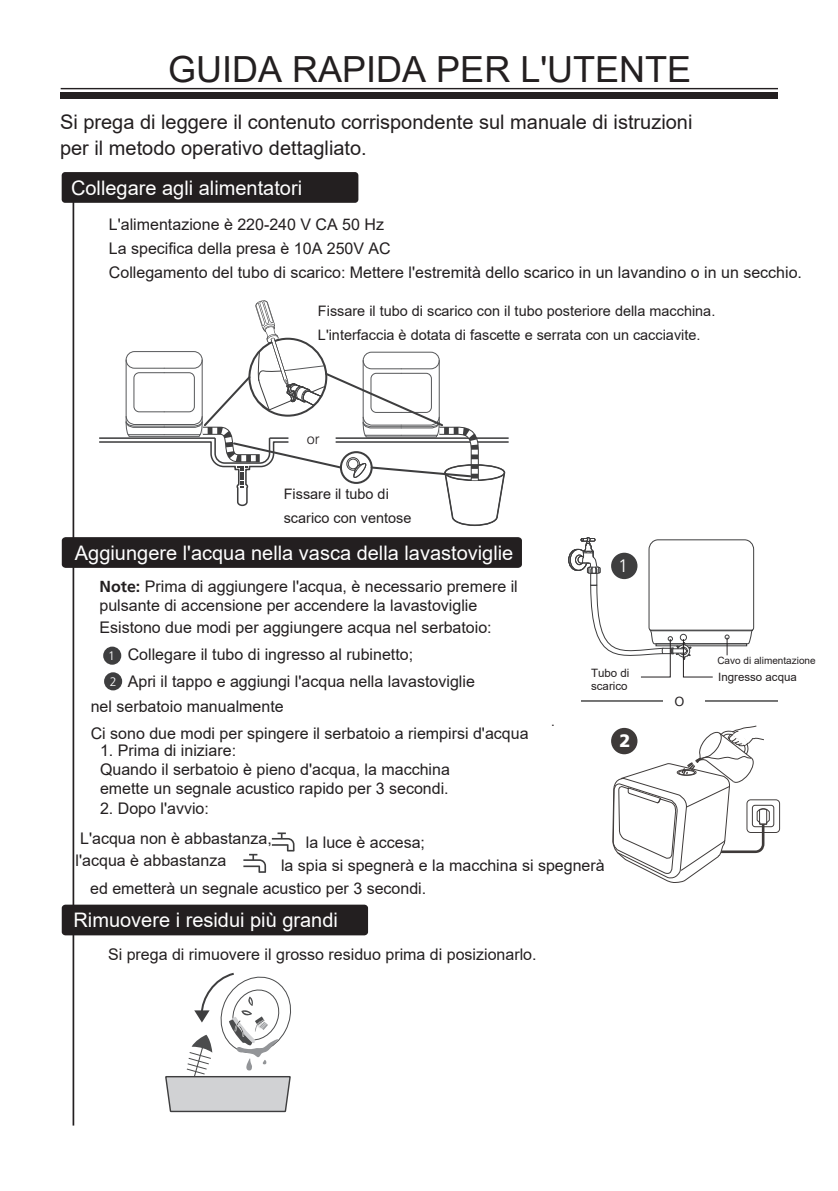
<style>
.page{position:relative;width:838px;height:1191px;background:#fff}
.page>*{position:absolute;margin:0;border:0;box-sizing:border-box;transform-origin:0 0}
.t1{font:36px "Arial";color:#231f20}
.t2{font:20px "Arial";color:#fff}
.t3{font:20px/26px "Arial";color:#231f20}
.t4{font:300 18px "Frutiger CE";color:#231f20}
.t5{font:300 18px "Frutiger CE";color:#fff}
.t6{font:900 18px "Frutiger LT";color:#fff}
.t7{font:16px/19.2px "Arial";color:#231f20}
.t8{font:300 16px "Frutiger CE";color:#231f20}
.t9{font:14.4px/24px "Arial";color:#231f20}
.t10{font:300 14.4px "Frutiger CE";color:#231f20}
.t11{font:300 12.4px/25.8px "Frutiger CE";color:#fff}
.t12{font:11.6px/13.8px "Arial";color:#231f20}
.t13{font:10px "Arial";color:#231f20}
.s1{font-family:"Frutiger CE";font-weight:300}
</style>
<div class="page">
<hr style="left:73px;top:184px;width:1px;height:941px;background:#231f20">
<div style="left:61px;top:92px;width:717px;height:7px;background:#231f20"></div>
<hr style="left:61px;top:88px;width:717px;height:1px;background:#231f20">
<div style="left:62px;top:172px;width:296px;height:31px;background:#231f20;border-radius:3px"></div>
<svg style="left:165px;top:972px;width:126px;height:140px"></svg>
<hr style="left:336px;top:437px;width:173px;height:2px;background:#3e3e3f">
<hr style="left:336px;top:441px;width:173px;height:1px;background:#3e3e3f">
<svg style="left:99px;top:300px;width:407px;height:226px"></svg>
<div style="left:62px;top:537px;width:460px;height:30px;background:#231f20;border-radius:4px"></div>
<svg style="left:272px;top:832px;width:23px;height:19px"></svg>
<svg style="left:243px;top:853px;width:23px;height:19px"></svg>
<div style="left:62px;top:904px;width:306px;height:31px;background:#231f20;border-radius:4px"></div>
<hr style="left:581px;top:700px;width:197px;height:1px;background:#3e3e3f">
<div style="left:663px;top:696px;width:41px;height:10px;background:#fff"></div>
<div style="left:103px;top:646px;width:18px;height:18px;background:#3e3e3f;border-radius:50%"></div>
<div style="left:104px;top:672px;width:18px;height:18px;background:#3e3e3f;border-radius:50%"></div>
<svg style="left:568px;top:537px;width:187px;height:140px"></svg>
<svg style="left:612px;top:725px;width:168px;height:157px"></svg>
<div style="left:611px;top:727px;width:26px;height:27px;background:#3e3a39;border-radius:50%"></div>
<h1 class="t1" style="left:168px;top:44px;width:524px">GUIDA RAPIDA PER L'UTENTE</h1>
<p class="t3" style="left:60px;top:108px;width:634px">Si prega di leggere il contenuto corrispondente sul manuale di istruzioni per il metodo operativo dettagliato.</p>
<p class="t2" style="left:71px;top:174px;width:233px">Collegare agli alimentatori</p>
<p class="t7" style="left:109px;top:212px;width:695px;line-height:24px">L'alimentazione è 220-240 V CA 50 Hz<br>La specifica della presa è 10A 250V AC<br>Collegamento del tubo di scarico: Mettere l'estremità dello scarico in un lavandino o in un secchio.</p>
<p class="t9" style="left:318px;top:298px;width:399px">Fissare il tubo di scarico con il tubo posteriore della macchina.<br>L'interfaccia è dotata di fascette e serrata con un cacciavite.</p>
<p class="t10" style="left:307px;top:433px;width:14px">or</p>
<p class="t9" style="left:284px;top:481px;width:129px">Fissare il tubo di scarico con ventose</p>
<p class="t2" style="left:75px;top:539px;width:440px">Aggiungere l'acqua nella vasca della lavastoviglie</p>
<p class="t7" style="left:99px;top:576px;width:420px"><span class="s1">Note:</span> Prima di aggiungere l'acqua, è necessario premere il pulsante di accensione per accendere la lavastoviglie</p>
<p class="t7" style="left:99px;top:617px;width:394px">Esistono due modi per aggiungere acqua nel serbatoio:</p>
<p class="t11" style="left:108px;top:643px;width:10px">1<br>2</p>
<p class="t7" style="left:128px;top:639px;width:349px;line-height:27.8px">Collegare il tubo di ingresso al rubinetto;<br>Apri il tappo e aggiungi l'acqua nella lavastoviglie</p>
<p class="t7" style="left:91px;top:692px;width:439px;line-height:26.8px">nel serbatoio manualmente<br>Ci sono due modi per spingere il serbatoio a riempirsi d'acqua</p>
<p class="t7" style="left:100px;top:740px;width:351px">1. Prima di iniziare:<br>Quando il serbatoio è pieno d'acqua, la macchina emette un segnale acustico rapido per 3 secondi.</p>
<p class="t7" style="left:80px;top:792px;width:193px;line-height:30.6px;text-indent:20px">2. Dopo l'avvio:<br>L'acqua non è abbastanza,</p>
<p class="t7" style="left:306px;top:832px;width:121px">la luce è accesa;</p>
<p class="t8" style="left:551px;top:714px;width:6px">.</p>
<p class="t5" style="left:618px;top:558px;width:12px">1</p>
<p class="t12" style="left:591px;top:665px;width:40px">Tubo di scarico</p>
<p class="t6" style="left:619px;top:733px;width:13px">2</p>
<p class="t7" style="left:76px;top:850px;width:152px">l'acqua è abbastanza</p>
<p class="t7" style="left:90px;top:852px;width:516px;line-height:23.8px;text-indent:191px">la spia si spegnerà e la macchina si spegnerà ed emetterà un segnale acustico per 3 secondi.</p>
<p class="t2" style="left:73px;top:906px;width:266px">Rimuovere i residui più grandi</p>
<p class="t7" style="left:108px;top:944px;width:430px">Si prega di rimuovere il grosso residuo prima di posizionarlo.</p>
<p class="t4" style="left:674px;top:691px;width:12px">o</p>
<p class="t13" style="left:717px;top:653px;width:100px">Cavo di alimentazione</p>
<p class="t12" style="left:718px;top:670px;width:80px">Ingresso acqua</p>
</div>
